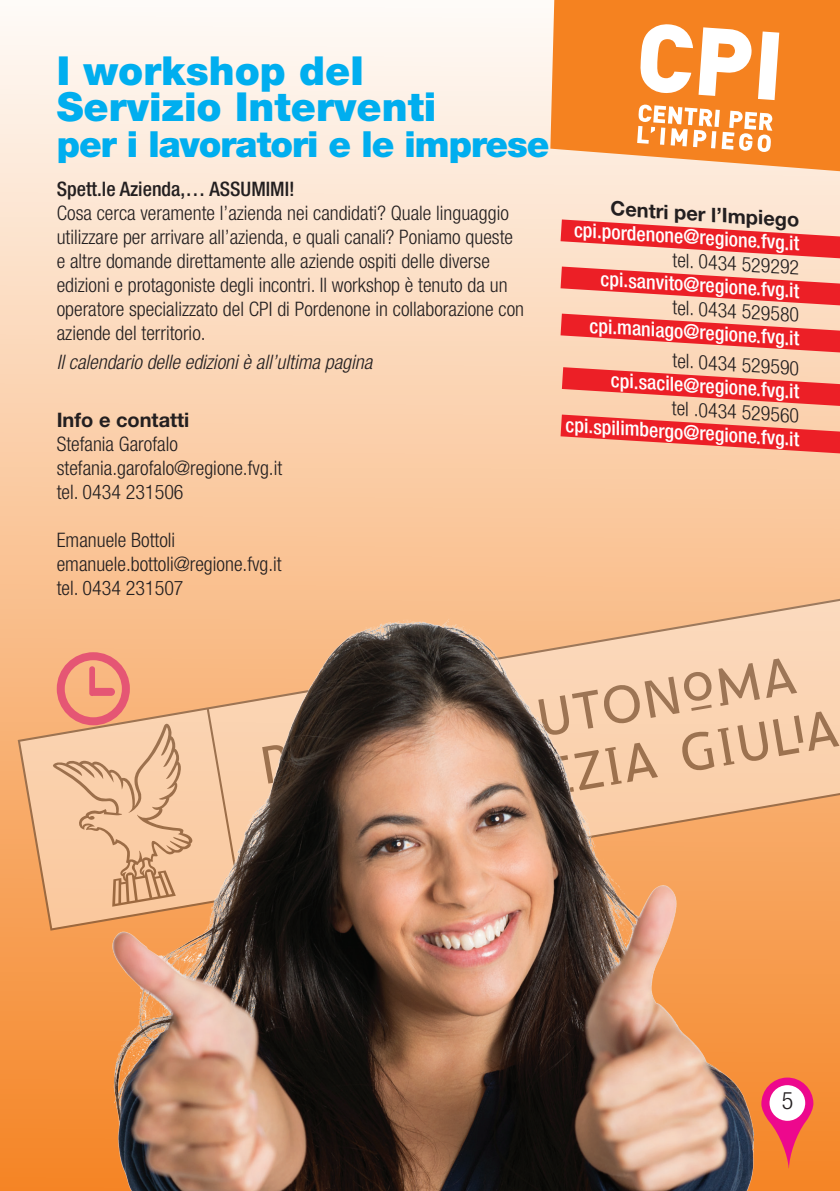
<style>
.page{position:relative;width:840px;height:1191px;background:#fff}
.page>*{position:absolute;margin:0;border:0;box-sizing:border-box;transform-origin:0 0}
.t1{font:900 40px/36px "Helvetica Neue LT Pro";color:#00aeef}
.t2{font:900 36px "Helvetica Neue LT Pro";letter-spacing:-.025em;color:#00aeef}
.t3{font:300 condensed 24px "Helvetica Neue LT Pro";color:#231f20}
.t4{font:300 condensed 20px/24px "Helvetica Neue LT Pro";color:#231f20}
.t5{font:500 condensed 20px "Helvetica Neue LT Pro";color:#fff}
.t6{font:italic 300 condensed 20px "Helvetica Neue LT Pro";color:#231f20}
.t7{font:700 20px "Helvetica Neue LT Pro";color:#231f20}
.t8{font:500 condensed 20px "Helvetica Neue LT Pro";color:#231f20}
</style>
<div class="page">
<div style="left:0;top:0;width:839px;height:1191px;background:linear-gradient(to bottom,#fefbf8,#f58525)"></div>
<svg style="left:550px;top:0;width:289px;height:171px;background:#f68f37"></svg>
<svg style="left:636px;top:24px;width:142px;height:128px"></svg>
<svg style="left:18px;top:592px;width:821px;height:338px;background:#f7ba87"></svg>
<svg style="left:808px;top:711px;width:31px;height:40px"></svg>
<img style="left:40px;top:599px;width:761px;height:592px">
<svg style="left:560px;top:219px;width:279px;height:39px;background:#f37570"></svg>
<svg style="left:560px;top:266px;width:279px;height:39px;background:#f3736c"></svg>
<svg style="left:760px;top:1077px;width:53px;height:91px"></svg>
<svg style="left:560px;top:314px;width:279px;height:38px;background:#f26e66"></svg>
<svg style="left:560px;top:414px;width:279px;height:39px;background:#f26d61"></svg>
<svg style="left:561px;top:367px;width:278px;height:39px;background:#f26f64"></svg>
<svg style="left:52px;top:652px;width:142px;height:254px;background:#efb892"></svg>
<h1 class="t1" style="left:57px;top:53px;width:381px">I workshop deI<br>Servizio Interventi</h1>
<h2 class="t2" style="left:57px;top:123px;width:494px">per i lavoratori e le imprese</h2>
<p class="t8" style="left:57px;top:177px;width:239px">Spett.le Azienda,… ASSUMIMI!</p>
<p class="t4" style="left:57px;top:201px;width:468px">Cosa cerca veramente l’azienda nei candidati? Quale linguaggio utilizzare per arrivare all’azienda, e quali canali? Poniamo queste e altre domande direttamente alle aziende ospiti delle diverse edizioni e protagoniste degli incontri. Il workshop è tenuto da un operatore specializzato del CPI di Pordenone in collaborazione con aziende del territorio.</p>
<p class="t6" style="left:57px;top:350px;width:317px">Il calendario delle edizioni è all’ultima pagina</p>
<p class="t7" style="left:57px;top:408px;width:134px">Info e contatti</p>
<p class="t4" style="left:57px;top:432px;width:227px">Stefania Garofalo stefania.garofalo@regione.fvg.it tel. 0434 231506</p>
<p class="t4" style="left:57px;top:528px;width:226px">Emanuele Bottoli emanuele.bottoli@regione.fvg.it tel. 0434 231507</p>
<p class="t7" style="left:611px;top:195px;width:190px;rotate:4deg">Centri per l’Impiego</p>
<p class="t5" style="left:575px;top:217px;width:227px;rotate:4deg">cpi.pordenone@regione.fvg.it</p>
<p class="t4" style="left:673px;top:247px;width:128px;rotate:4deg">tel. 0434 529292</p>
<p class="t5" style="left:601px;top:266px;width:200px;rotate:4deg">cpi.sanvito@regione.fvg.it</p>
<p class="t4" style="left:673px;top:295px;width:128px;rotate:4deg">tel. 0434 529580</p>
<p class="t5" style="left:590px;top:313px;width:211px;rotate:4deg">cpi.maniago@regione.fvg.it</p>
<p class="t4" style="left:673px;top:348px;width:128px;rotate:4deg">tel. 0434 529590</p>
<p class="t5" style="left:612px;top:367px;width:190px;rotate:4deg">cpi.sacile@regione.fvg.it</p>
<p class="t4" style="left:673px;top:395px;width:129px;rotate:4deg">tel .0434 529560</p>
<p class="t5" style="left:566px;top:412px;width:235px;rotate:4deg">cpi.spilimbergo@regione.fvg.it</p>
<p class="t3" style="left:781px;top:1086px;width:13px">5</p>
</div>
